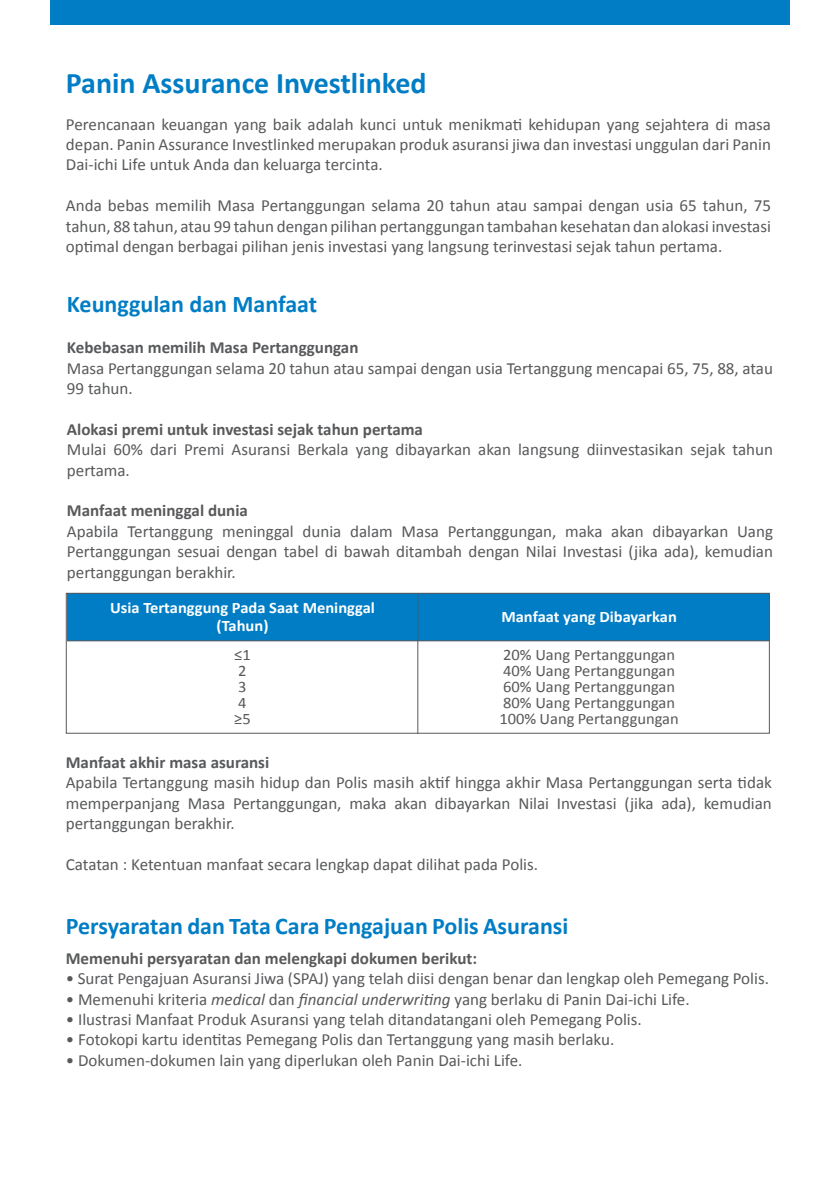
<style>
.page{position:relative;width:840px;height:1191px;background:#fff}
.page>*{position:absolute;margin:0;border:0;box-sizing:border-box;transform-origin:0 0}
.t1{font:700 30px "Calibri";color:#007dc5}
.t2{font:700 24px "Calibri";color:#007dc5}
.t3{font:17px/20.4px "Calibri";color:#58595b;text-align:justify}
.t4{font:700 17px "Calibri";color:#58595b}
.t5{font:16px "Calibri";color:#58595b}
.t6{font:700 16px "Calibri";color:#fff}
.s1{font-style:italic}
</style>
<div class="page">
<div style="left:50px;top:0;width:739px;height:25px;background:#007dc5"></div>
<div style="left:67px;top:593px;width:702px;height:48px;background:#007dc5"></div>
<div style="left:66px;top:593px;width:703px;height:140px;border:1px solid #58595b"></div>
<hr style="left:417px;top:593px;width:1px;height:140px;background:#58595b">
<hr style="left:67px;top:640px;width:701px;height:1px;background:#58595b">
<p class="t1" style="left:66px;top:64px;width:362px">Panin Assurance Investlinked</p>
<p class="t3" style="left:66px;top:114px;width:706px">Perencanaan keuangan yang baik adalah kunci untuk menikmati kehidupan yang sejahtera di masa depan. Panin Assurance Investlinked merupakan produk asuransi jiwa dan investasi unggulan dari Panin Dai-ichi Life untuk Anda dan keluarga tercinta.</p>
<p class="t3" style="left:66px;top:195px;width:706px">Anda bebas memilih Masa Pertanggungan selama 20 tahun atau sampai dengan usia 65 tahun, 75 tahun, 88 tahun, atau 99 tahun dengan pilihan pertanggungan tambahan kesehatan dan alokasi investasi optimal dengan berbagai pilihan jenis investasi yang langsung terinvestasi sejak tahun pertama.</p>
<p class="t2" style="left:67px;top:288px;width:252px">Keunggulan dan Manfaat</p>
<p class="t4" style="left:67px;top:337px;width:293px">Kebebasan memilih Masa Pertanggungan</p>
<p class="t3" style="left:67px;top:358px;width:707px">Masa Pertanggungan selama 20 tahun atau sampai dengan usia Tertanggung mencapai 65, 75, 88, atau<br>99 tahun.</p>
<p class="t4" style="left:67px;top:418px;width:357px">Alokasi premi untuk investasi sejak tahun pertama</p>
<p class="t3" style="left:67px;top:439px;width:707px">Mulai 60% dari Premi Asuransi Berkala yang dibayarkan akan langsung diinvestasikan sejak tahun pertama.</p>
<p class="t4" style="left:67px;top:500px;width:182px">Manfaat meninggal dunia</p>
<p class="t3" style="left:67px;top:521px;width:707px">Apabila Tertanggung meninggal dunia dalam Masa Pertanggungan, maka akan dibayarkan Uang Pertanggungan sesuai dengan tabel di bawah ditambah dengan Nilai Investasi (jika ada), kemudian pertanggungan berakhir.</p>
<p class="t6" style="left:110px;top:597px;width:266px">Usia Tertanggung Pada Saat Meninggal</p>
<p class="t6" style="left:216px;top:615px;width:53px">(Tahun)</p>
<p class="t5" style="left:234px;top:644px;width:18px">≤1</p>
<p class="t5" style="left:238px;top:660px;width:10px">2</p>
<p class="t5" style="left:238px;top:676px;width:10px">3</p>
<p class="t5" style="left:238px;top:692px;width:10px">4</p>
<p class="t5" style="left:234px;top:708px;width:18px">≥5</p>
<p class="t6" style="left:501px;top:606px;width:177px">Manfaat yang Dibayarkan</p>
<p class="t5" style="left:503px;top:644px;width:173px">20% Uang Pertanggungan</p>
<p class="t5" style="left:503px;top:660px;width:173px">40% Uang Pertanggungan</p>
<p class="t5" style="left:503px;top:676px;width:173px">60% Uang Pertanggungan</p>
<p class="t5" style="left:503px;top:692px;width:173px">80% Uang Pertanggungan</p>
<p class="t5" style="left:499px;top:708px;width:181px">100% Uang Pertanggungan</p>
<p class="t4" style="left:66px;top:751px;width:205px">Manfaat akhir masa asuransi</p>
<p class="t3" style="left:66px;top:772px;width:707px">Apabila Tertanggung masih hidup dan Polis masih aktif hingga akhir Masa Pertanggungan serta tidak memperpanjang Masa Pertanggungan, maka akan dibayarkan Nilai Investasi (jika ada), kemudian pertanggungan berakhir.</p>
<p class="t3" style="left:66px;top:854px;width:473px">Catatan : Ketentuan manfaat secara lengkap dapat dilihat pada Polis.</p>
<p class="t2" style="left:66px;top:910px;width:504px">Persyaratan dan Tata Cara Pengajuan Polis Asuransi</p>
<p class="t4" style="left:66px;top:947px;width:412px">Memenuhi persyaratan dan melengkapi dokumen berikut:</p>
<p class="t3" style="left:66px;top:968px;width:704px">• Surat Pengajuan Asuransi Jiwa (SPAJ) yang telah diisi dengan benar dan lengkap oleh Pemegang Polis.</p>
<p class="t3" style="left:66px;top:988px;width:625px">• Memenuhi kriteria <span class="s1">medical</span> dan <span class="s1">financial underwriting</span> yang berlaku di Panin Dai-ichi Life.</p>
<p class="t3" style="left:66px;top:1009px;width:577px">• Ilustrasi Manfaat Produk Asuransi yang telah ditandatangani oleh Pemegang Polis.</p>
<p class="t3" style="left:66px;top:1029px;width:549px">• Fotokopi kartu identitas Pemegang Polis dan Tertanggung yang masih berlaku.</p>
<p class="t3" style="left:66px;top:1050px;width:458px">• Dokumen-dokumen lain yang diperlukan oleh Panin Dai-ichi Life.</p>
</div>
